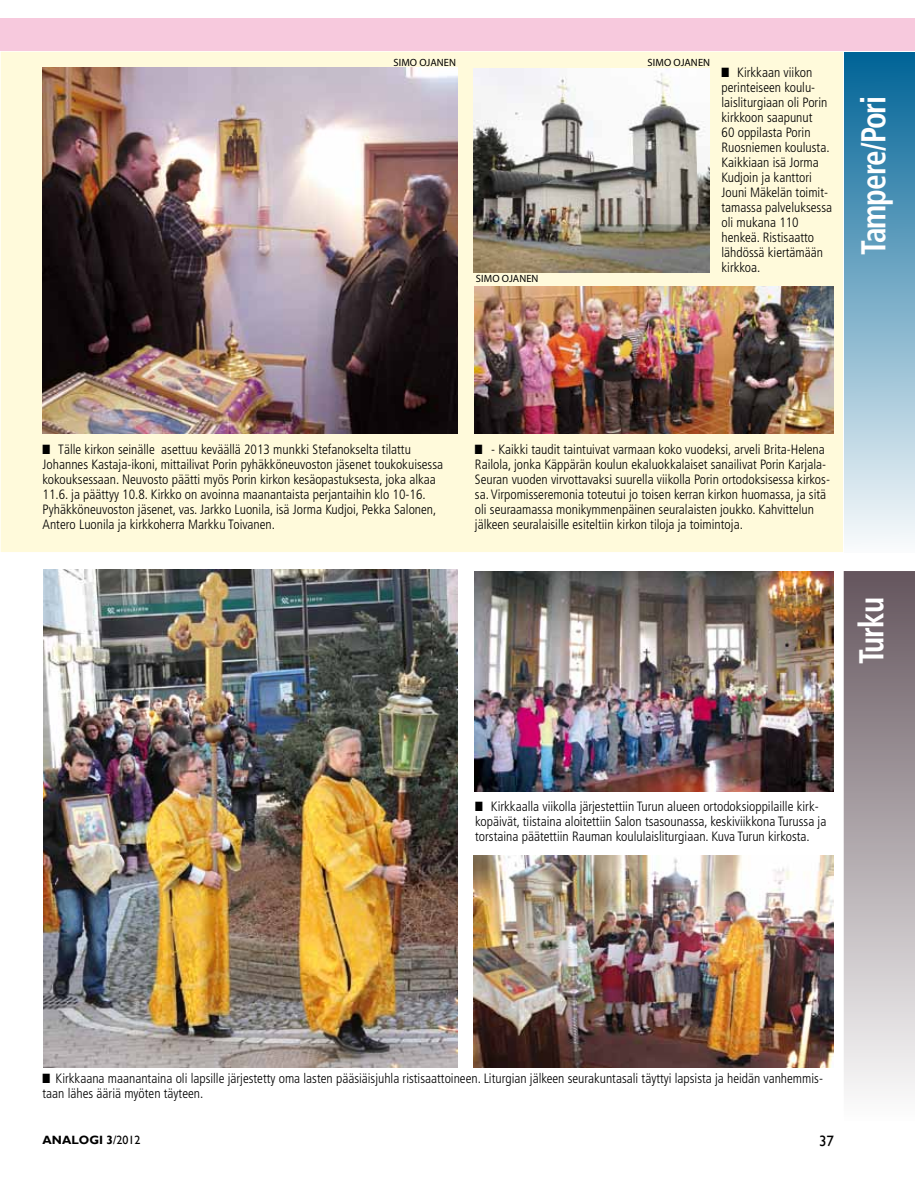
<style>
.page{position:relative;width:915px;height:1191px;background:#fff}
.page>*{position:absolute;margin:0;border:0;box-sizing:border-box;transform-origin:0 0}
.t1{font:700 condensed 34.5px "Frutiger";letter-spacing:-.03em;color:#fff;scale:.9 1}
.t2{font:15px "Gill Sans";color:#000}
.t3{font:300 condensed 13.5px/15px "Frutiger";color:#000}
.t4{font:700 12px "Gill Sans";color:#000}
.t5{font:10.5px "Myriad Pro";letter-spacing:.015em;color:#000}
.s1{font-weight:400}
</style>
<div class="page">
<div style="left:0;top:51px;width:843px;height:501px;background:#fffadb"></div>
<div style="left:0;top:19px;width:914px;height:32px;background:#f7c9dd"></div>
<div style="left:843px;top:52px;width:71px;height:501px;background:linear-gradient(to bottom,#006396,#fafbfc)"></div>
<svg style="left:843px;top:571px;width:71px;height:520px;background:#ada5a9"></svg>
<img style="left:473px;top:68px;width:236px;height:204px">
<img style="left:474px;top:287px;width:359px;height:146px">
<img style="left:474px;top:571px;width:359px;height:220px">
<img style="left:473px;top:855px;width:360px;height:212px">
<img style="left:43px;top:67px;width:414px;height:366px">
<img style="left:43px;top:570px;width:414px;height:497px">
<p class="t5" style="left:393px;top:56px;width:64px">SIMO OJANEN</p>
<p class="t5" style="left:475px;top:272px;width:64px">SIMO OJANEN</p>
<p class="t5" style="left:647px;top:56px;width:64px">SIMO OJANEN</p>
<p class="t3" style="left:721px;top:65px;width:112px">■ Kirkkaan viikon perinteiseen koulu&shy;laisliturgiaan oli Porin kirkkoon saapunut<br>60 oppilasta Porin<br>Ruosniemen koulusta.<br>Kaikkiaan isä Jorma<br>Kudjoin ja kanttori<br>Jouni Mäkelän toimit&shy;tamassa palveluksessa oli mukana 110 henkeä. Ristisaatto lähdössä kiertämään kirkkoa.</p>
<h1 class="t1" style="left:852px;top:255px;width:179px;rotate:-90deg">Tampere/Pori</h1>
<p class="t3" style="left:43px;top:442px;width:402px">■ Tälle kirkon seinälle asettuu keväällä 2013 munkki Stefanokselta tilattu Johannes Kastaja-ikoni, mittailivat Porin pyhäkköneuvoston jäsenet toukokuisessa kokouksessaan. Neuvosto päätti myös Porin kirkon kesäopastuksesta, joka alkaa 11.6. ja päättyy 10.8. Kirkko on avoinna maanantaista perjantaihin klo 10-16.<br>Pyhäkköneuvoston jäsenet, vas. Jarkko Luonila, isä Jorma Kudjoi, Pekka Salonen, Antero Luonila ja kirkkoherra Markku Toivanen.</p>
<p class="t3" style="left:475px;top:442px;width:356px">■ - Kaikki taudit taintuivat varmaan koko vuodeksi, arveli Brita-Helena Railola, jonka Käppärän koulun ekaluokkalaiset sanailivat Porin Karjala-Seuran vuoden virvottavaksi suurella viikolla Porin ortodoksisessa kirkos&shy;sa. Virpomisseremonia toteutui jo toisen kerran kirkon huomassa, ja sitä oli seuraamassa monikymmenpäinen seuralaisten joukko. Kahvittelun jälkeen seuralaisille esiteltiin kirkon tiloja ja toimintoja.</p>
<h1 class="t1" style="left:850px;top:664px;width:76px;rotate:-90deg">Turku</h1>
<p class="t3" style="left:475px;top:798px;width:352px">■ Kirkkaalla viikolla järjestettiin Turun alueen ortodoksioppilaille kirk&shy;kopäivät, tiistaina aloitettiin Salon tsasounassa, keskiviikkona Turussa ja torstaina päätettiin Rauman koululaisliturgiaan. Kuva Turun kirkosta.</p>
<p class="t3" style="left:43px;top:1071px;width:781px">■ Kirkkaana maanantaina oli lapsille järjestetty oma lasten pääsiäisjuhla ristisaattoineen. Liturgian jälkeen seurakuntasali täyttyi lapsista ja heidän vanhemmis&shy;taan lähes ääriä myöten täyteen.</p>
<p class="t4" style="left:43px;top:1132px;width:99px">ANALOGI 3<span class="s1">/2012</span></p>
<p class="t2" style="left:818px;top:1132px;width:16px">37</p>
</div>
